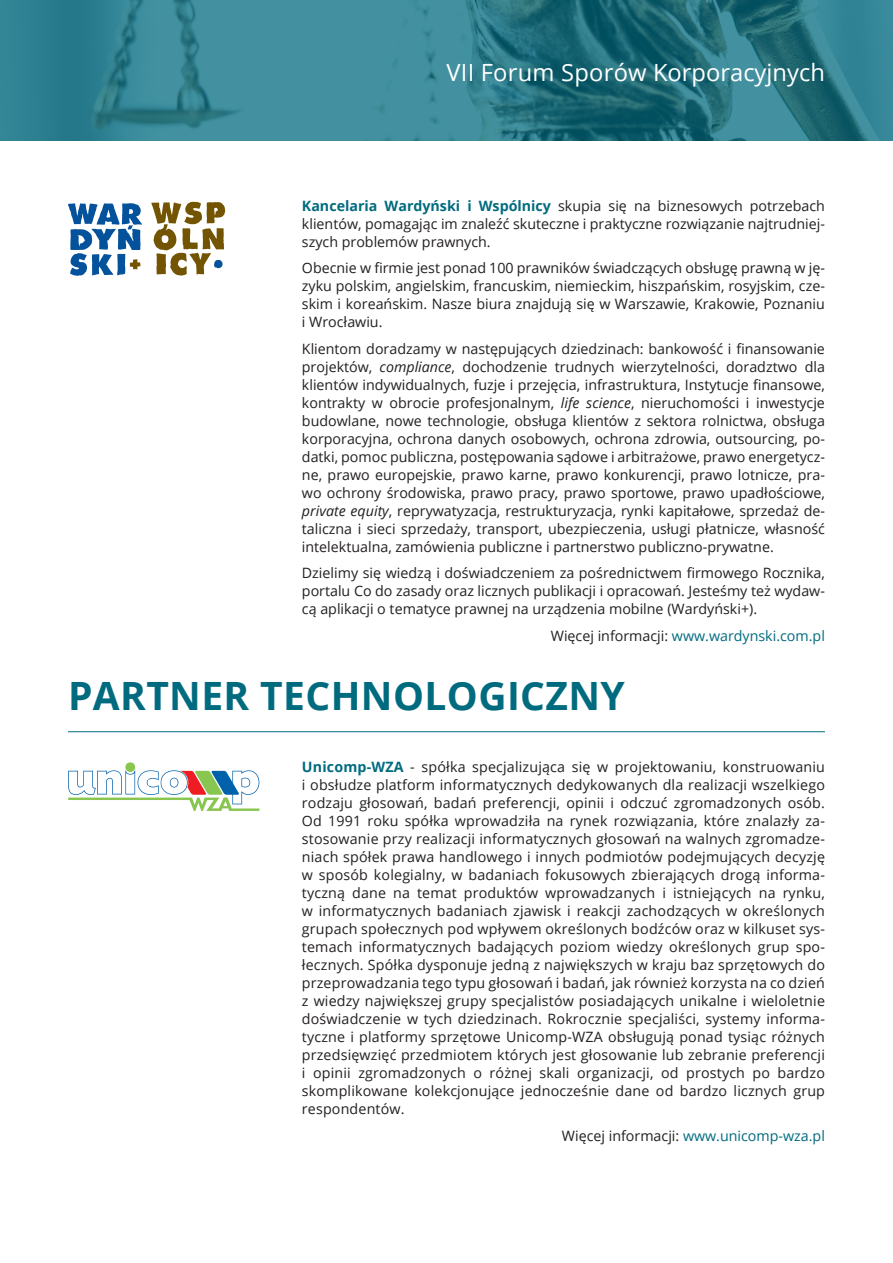
<style>
.page{position:relative;width:893px;height:1263px;background:#fff}
.page>*{position:absolute;margin:0;border:0;box-sizing:border-box;transform-origin:0 0}
.t1{font:700 39px "Open Sans";letter-spacing:.01em;color:#006b7f}
.t2{font:23.7px "Open Sans";color:#fff}
.t3{font:14.25px/18px "Open Sans";color:#231f20;text-align:justify}
.t4{font:14.25px "Open Sans";color:#006b7f}
.s1{font-weight:700;color:#006b7f}
.s2{font-style:italic}
.s3{color:#231f20}
</style>
<div class="page">
<svg style="left:0;top:0;width:893px;height:140px;background:#307e8c"></svg>
<hr style="left:68px;top:731px;width:757px;height:1px;background:#006b7f">
<svg style="left:68px;top:203px;width:74px;height:73px"></svg>
<svg style="left:151px;top:202px;width:74px;height:74px"></svg>
<svg style="left:68px;top:762px;width:191px;height:49px"></svg>
<h2 class="t2" style="left:446px;top:57px;width:380px">VII Forum Sporów Korporacyjnych</h2>
<p class="t3" style="left:302px;top:196px;width:524px"><span class="s1">Kancelaria Wardyński i Wspólnicy</span> skupia się na biznesowych potrzebach klientów, pomagając im znaleźć skuteczne i praktyczne rozwiązanie najtrudniej&shy;szych problemów prawnych.</p>
<p class="t3" style="left:302px;top:259px;width:525px">Obecnie w firmie jest ponad 100 prawników świadczących obsługę prawną w ję&shy;zyku polskim, angielskim, francuskim, niemieckim, hiszpańskim, rosyjskim, cze&shy;skim i koreańskim. Nasze biura znajdują się w Warszawie, Krakowie, Poznaniu i Wrocławiu.</p>
<p class="t3" style="left:302px;top:339px;width:525px">Klientom doradzamy w następujących dziedzinach: bankowość i finansowanie projektów, <span class="s2">compliance</span>, dochodzenie trudnych wierzytelności, doradztwo dla klientów indywidualnych, fuzje i przejęcia, infrastruktura, Instytucje finansowe, kontrakty w obrocie profesjonalnym, <span class="s2">life science</span>, nieruchomości i inwestycje budowlane, nowe technologie, obsługa klientów z sektora rolnictwa, obsługa korporacyjna, ochrona danych osobowych, ochrona zdrowia, outsourcing, po&shy;datki, pomoc publiczna, postępowania sądowe i arbitrażowe, prawo energetycz&shy;ne, prawo europejskie, prawo karne, prawo konkurencji, prawo lotnicze, pra&shy;wo ochrony środowiska, prawo pracy, prawo sportowe, prawo upadłościowe, <span class="s2">private equity</span>, reprywatyzacja, restrukturyzacja, rynki kapitałowe, sprzedaż de&shy;taliczna i sieci sprzedaży, transport, ubezpieczenia, usługi płatnicze, własność intelektualna, zamówienia publiczne i partnerstwo publiczno-prywatne.</p>
<p class="t3" style="left:302px;top:564px;width:524px">Dzielimy się wiedzą i doświadczeniem za pośrednictwem firmowego Rocznika, portalu Co do zasady oraz licznych publikacji i opracowań. Jesteśmy też wydaw&shy;cą aplikacji o tematyce prawnej na urządzenia mobilne (Wardyński+).</p>
<p class="t4" style="left:551px;top:626px;width:276px"><span class="s3">Więcej informacji:</span> www.wardynski.com.pl</p>
<h1 class="t1" style="left:68px;top:668px;width:558px">PARTNER TECHNOLOGICZNY</h1>
<p class="t3" style="left:302px;top:758px;width:525px"><span class="s1">Unicomp-WZA</span> - spółka specjalizująca się w projektowaniu, konstruowaniu i obsłudze platform informatycznych dedykowanych dla realizacji wszelkiego rodzaju głosowań, badań preferencji, opinii i odczuć zgromadzonych osób.<br>Od 1991 roku spółka wprowadziła na rynek rozwiązania, które znalazły za&shy;stosowanie przy realizacji informatycznych głosowań na walnych zgromadze&shy;niach spółek prawa handlowego i innych podmiotów podejmujących decyzję w sposób kolegialny, w badaniach fokusowych zbierających drogą informa&shy;tyczną dane na temat produktów wprowadzanych i istniejących na rynku, w informatycznych badaniach zjawisk i reakcji zachodzących w określonych grupach społecznych pod wpływem określonych bodźców oraz w kilkuset sys&shy;temach informatycznych badających poziom wiedzy określonych grup spo&shy;łecznych. Spółka dysponuje jedną z największych w kraju baz sprzętowych do przeprowadzania tego typu głosowań i badań, jak również korzysta na co dzień z wiedzy największej grupy specjalistów posiadających unikalne i wieloletnie doświadczenie w tych dziedzinach. Rokrocznie specjaliści, systemy informa&shy;tyczne i platformy sprzętowe Unicomp-WZA obsługują ponad tysiąc różnych przedsięwzięć przedmiotem których jest głosowanie lub zebranie preferencji i opinii zgromadzonych o różnej skali organizacji, od prostych po bardzo skomplikowane kolekcjonujące jednocześnie dane od bardzo licznych grup respondentów.</p>
<p class="t4" style="left:562px;top:1126px;width:265px"><span class="s3">Więcej informacji:</span> www.unicomp-wza.pl</p>
</div>
